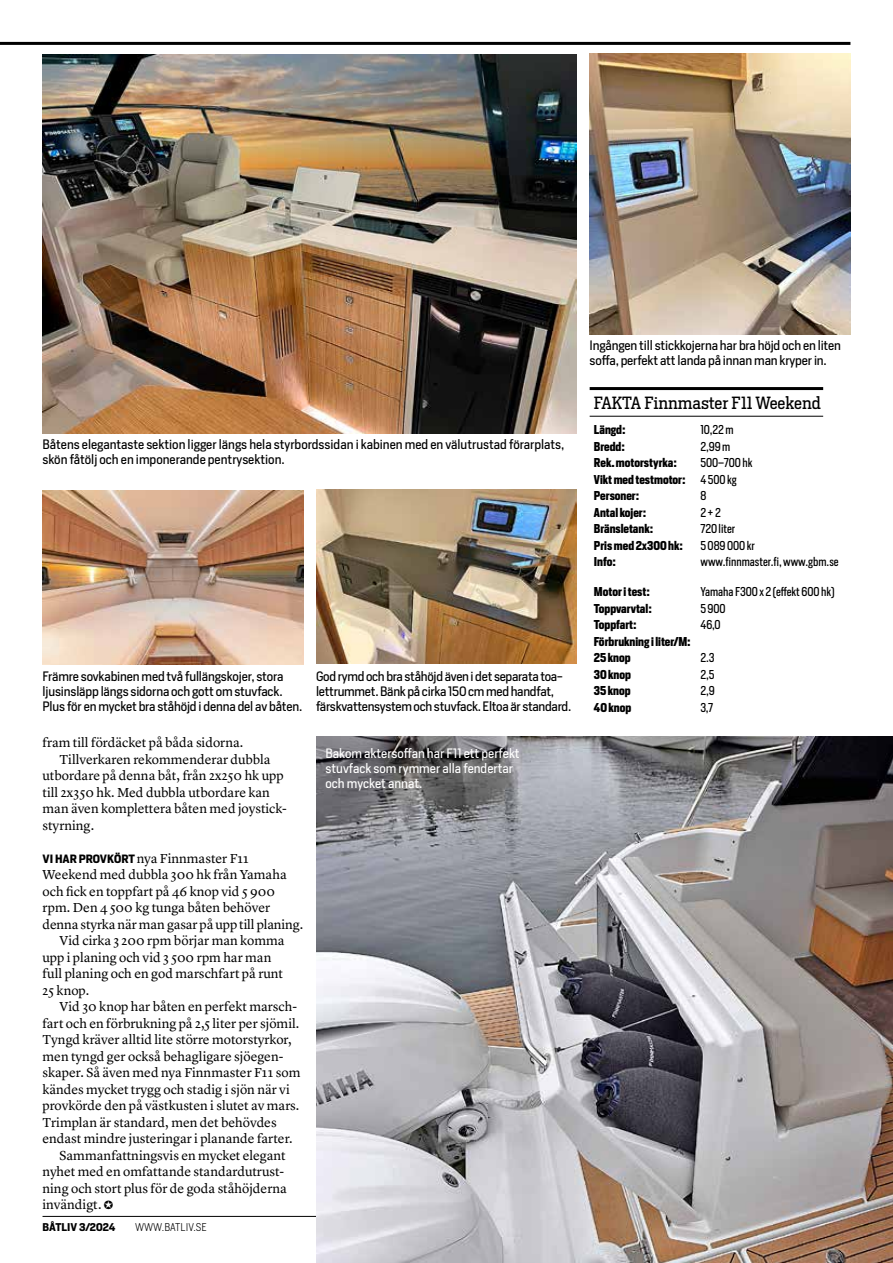
<style>
.page{position:relative;width:893px;height:1263px;background:#fff}
.page>*{position:absolute;margin:0;border:0;box-sizing:border-box;transform-origin:0 0}
.t1{font:16.5px "Heron Serif";color:#000}
.t2{font:13.5px "Lyon Text";color:#000}
.t3{font:12.75px/15px "Heron Sans";letter-spacing:-.01em;color:#000}
.t4{font:12.75px/15px "Heron Sans";color:#fff}
.t5{font:700 12px/16.5px "Heron Sans Cond";color:#000}
.t6{font:12px "Heron Sans Cond";color:#000}
.t7{font:300 10.5px "Heron Sans";color:#000}
.t8{font:700 10.5px "Heron Sans";color:#000}
.s1{font-family:"Heron Sans";font-weight:700;font-size:11.25px}
.s2{font-weight:400}
</style>
<div class="page">
<hr style="left:43px;top:1216px;width:807px;height:1px;background:#000">
<hr style="left:0;top:42px;width:850px;height:3px;background:#000">
<img style="left:317px;top:736px;width:576px;height:527px">
<img style="left:43px;top:54px;width:534px;height:380px">
<img style="left:43px;top:491px;width:260px;height:174px">
<img style="left:316px;top:490px;width:261px;height:173px">
<img style="left:590px;top:53px;width:260px;height:282px">
<hr style="left:590px;top:416px;width:233px;height:1px;background:#000">
<hr style="left:590px;top:387px;width:233px;height:3px;background:#000">
<p class="t3" style="left:43px;top:437px;width:523px">Båtens elegantaste sektion ligger längs hela styrbordssidan i kabinen med en välutrustad förarplats, skön fåtölj och en imponerande pentrysektion.</p>
<p class="t3" style="left:43px;top:669px;width:261px">Främre sovkabinen med två fullängskojer, stora ljusinsläpp längs sidorna och gott om stuvfack.<br>Plus för en mycket bra ståhöjd i denna del av båten.</p>
<p class="t3" style="left:316px;top:668px;width:257px">God rymd och bra ståhöjd även i det separata toa&shy;lettrummet. Bänk på cirka 150 cm med handfat, färskvattensystem och stuvfack. Eltoa är standard.</p>
<p class="t2" style="left:43px;top:732px;width:202px">fram till fördäcket på båda sidorna.</p>
<p class="t2" style="left:60px;top:749px;width:213px">Tillverkaren rekommenderar dubbla</p>
<p class="t2" style="left:43px;top:765px;width:243px">utbordare på denna båt, från 2x250 hk upp</p>
<p class="t2" style="left:43px;top:782px;width:229px">till 2x350 hk. Med dubbla utbordare kan</p>
<p class="t2" style="left:43px;top:798px;width:246px">man även komplettera båten med joystick-</p>
<p class="t2" style="left:43px;top:815px;width:53px">styrning.</p>
<p class="t2" style="left:43px;top:848px;width:208px"><span class="s1">VI HAR PROVKÖRT</span> nya Finnmaster F11</p>
<p class="t2" style="left:43px;top:864px;width:246px">Weekend med dubbla 300 hk från Yamaha</p>
<p class="t2" style="left:43px;top:881px;width:234px">och fick en toppfart på 46 knop vid 5 900</p>
<p class="t2" style="left:43px;top:897px;width:229px">rpm. Den 4 500 kg tunga båten behöver</p>
<p class="t2" style="left:43px;top:914px;width:262px">denna styrka när man gasar på upp till planing.</p>
<p class="t2" style="left:60px;top:930px;width:227px">Vid cirka 3 200 rpm börjar man komma</p>
<p class="t2" style="left:43px;top:947px;width:230px">upp i planing och vid 3 500 rpm har man</p>
<p class="t2" style="left:43px;top:963px;width:242px">full planing och en god marschfart på runt</p>
<p class="t2" style="left:43px;top:980px;width:48px">25 knop.</p>
<p class="t2" style="left:60px;top:996px;width:239px">Vid 30 knop har båten en perfekt marsch-</p>
<p class="t2" style="left:43px;top:1013px;width:258px">fart och en förbrukning på 2,5 liter per sjömil.</p>
<p class="t2" style="left:43px;top:1029px;width:251px">Tyngd kräver alltid lite större motorstyrkor,</p>
<p class="t2" style="left:43px;top:1046px;width:242px">men tyngd ger också behagligare sjöegen-</p>
<p class="t2" style="left:43px;top:1062px;width:259px">skaper. Så även med nya Finnmaster F11 som</p>
<p class="t2" style="left:43px;top:1079px;width:249px">kändes mycket trygg och stadig i sjön när vi</p>
<p class="t2" style="left:43px;top:1095px;width:258px">provkörde den på västkusten i slutet av mars.</p>
<p class="t2" style="left:43px;top:1112px;width:236px">Trimplan är standard, men det behövdes</p>
<p class="t2" style="left:43px;top:1128px;width:252px">endast mindre justeringar i planande farter.</p>
<p class="t2" style="left:60px;top:1145px;width:228px">Sammanfattningsvis en mycket elegant</p>
<p class="t2" style="left:43px;top:1161px;width:243px">nyhet med en omfattande standardutrust-</p>
<p class="t2" style="left:43px;top:1178px;width:246px">ning och stort plus för de goda ståhöjderna</p>
<p class="t2" style="left:43px;top:1194px;width:72px">invändigt. ✪</p>
<p class="t8" style="left:43px;top:1220px;width:74px">BÅTLIV 3/2024</p>
<p class="t7" style="left:135px;top:1220px;width:73px">WWW.BATLIV.SE</p>
<p class="t4" style="left:325px;top:745px;width:196px">Bakom aktersoffan har F11 ett perfekt stuvfack som rymmer alla fendertar och mycket annat.</p>
<p class="t3" style="left:590px;top:338px;width:253px">Ingången till stickkojerna har bra höjd och en liten soffa, perfekt att landa på innan man kryper in.</p>
<p class="t1" style="left:594px;top:392px;width:228px">FAKTA Finnmaster F11 Weekend</p>
<p class="t5" style="left:594px;top:421px;width:33px">Längd:</p>
<p class="t6" style="left:700px;top:422px;width:35px">10,22 m</p>
<p class="t5" style="left:594px;top:438px;width:33px">Bredd:</p>
<p class="t6" style="left:700px;top:438px;width:31px">2,99 m</p>
<p class="t5" style="left:594px;top:454px;width:85px">Rek. motorstyrka:</p>
<p class="t5" style="left:594px;top:454px;width:160px;text-indent:106px"><span class="s2">500–700 hk<br></span>Vikt med testmotor: <span class="s2">4 500 kg<br></span>Personer:</p>
<p class="t6" style="left:700px;top:488px;width:7px">8</p>
<p class="t5" style="left:594px;top:504px;width:54px">Antal kojer:</p>
<p class="t6" style="left:700px;top:504px;width:22px">2 + 2</p>
<p class="t5" style="left:594px;top:520px;width:61px">Bränsletank:</p>
<p class="t6" style="left:700px;top:521px;width:36px">720 liter</p>
<p class="t5" style="left:594px;top:537px;width:91px">Pris med 2x300 hk:</p>
<p class="t6" style="left:700px;top:537px;width:56px">5 089 000 kr</p>
<p class="t5" style="left:594px;top:553px;width:24px">Info:</p>
<p class="t6" style="left:700px;top:554px;width:140px">www.finnmaster.fi, www.gbm.se</p>
<p class="t5" style="left:594px;top:583px;width:58px">Motor i test:</p>
<p class="t6" style="left:700px;top:584px;width:136px">Yamaha F300 x 2 (effekt 600 hk)</p>
<p class="t5" style="left:594px;top:600px;width:59px">Toppvarvtal:</p>
<p class="t6" style="left:700px;top:600px;width:27px">5 900</p>
<p class="t5" style="left:594px;top:616px;width:44px">Toppfart:</p>
<p class="t6" style="left:700px;top:617px;width:22px">46,0</p>
<p class="t5" style="left:594px;top:633px;width:98px">Förbrukning i liter/M:<br>25 knop</p>
<p class="t6" style="left:700px;top:650px;width:16px">2.3</p>
<p class="t5" style="left:594px;top:666px;width:39px">30 knop</p>
<p class="t6" style="left:700px;top:666px;width:16px">2,5</p>
<p class="t5" style="left:594px;top:682px;width:38px">35 knop</p>
<p class="t6" style="left:700px;top:683px;width:16px">2,9</p>
<p class="t5" style="left:594px;top:699px;width:39px">40 knop</p>
<p class="t6" style="left:700px;top:699px;width:14px">3,7</p>
</div>
